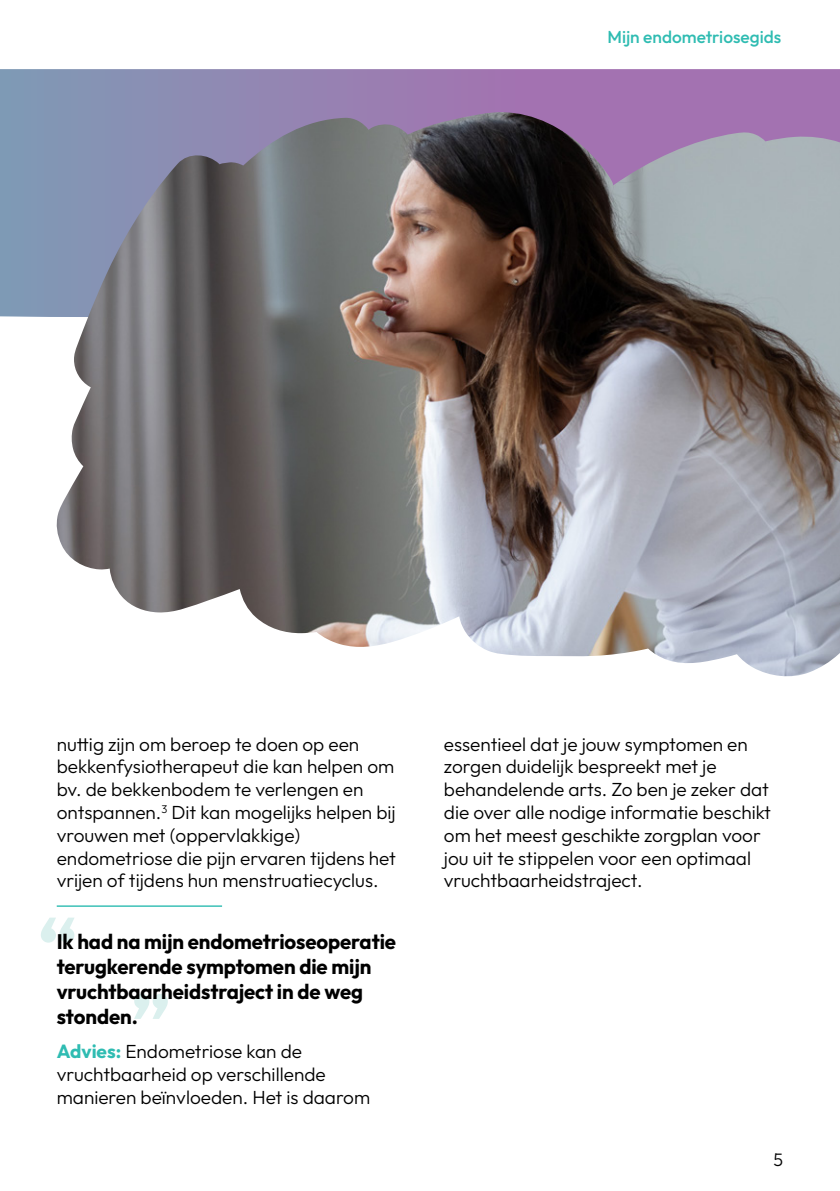
<style>
.page{position:relative;width:840px;height:1191px;background:#fff}
.page>*{position:absolute;margin:0;border:0;box-sizing:border-box;transform-origin:0 0}
.t1{font:700 21px/25.2px "Outfit";letter-spacing:-.005em;color:#000}
.t2{font:300 19px/22.8px "Outfit";color:#000}
.t3{font:300 18px "Outfit";color:#000}
.t4{font:500 17.2px "Outfit";color:#2fbcb2}
.s1{font-weight:700;color:#2fbcb2}
</style>
<div class="page">
<svg style="left:41px;top:917px;width:33px;height:25px"></svg>
<svg style="left:134px;top:994px;width:34px;height:25px"></svg>
<hr style="left:57px;top:905px;width:165px;height:1px;background:#2fbcb2">
<svg style="left:0;top:69px;width:839px;height:248px;background:#9285b2"></svg>
<img style="left:55px;top:112px;width:784px;height:565px">
<p class="t4" style="left:607px;top:26px;width:175px">Mijn endometriosegids</p>
<p class="t2" style="left:57px;top:733px;width:340px">nuttig zijn om beroep te doen op een bekkenfysiotherapeut die kan helpen om bv. de bekkenbodem te verlengen en ontspannen.<sup>3</sup> Dit kan mogelijks helpen bij vrouwen met (oppervlakkige) endometriose die pijn ervaren tijdens het vrijen of tijdens hun menstruatiecyclus.</p>
<p class="t1" style="left:57px;top:929px;width:340px">Ik had na mijn endometrioseoperatie terugkerende symptomen die mijn vruchtbaarheidstraject in de weg stonden.</p>
<p class="t2" style="left:57px;top:1040px;width:315px"><span class="s1">Advies:</span> Endometriose kan de vruchtbaarheid op verschillende manieren beïnvloeden. Het is daarom</p>
<p class="t2" style="left:443px;top:733px;width:328px">essentieel dat je jouw symptomen en zorgen duidelijk bespreekt met je behandelende arts. Zo ben je zeker dat die over alle nodige informatie beschikt om het meest geschikte zorgplan voor jou uit te stippelen voor een optimaal vruchtbaarheidstraject.</p>
<p class="t3" style="left:773px;top:1149px;width:11px">5</p>
</div>
